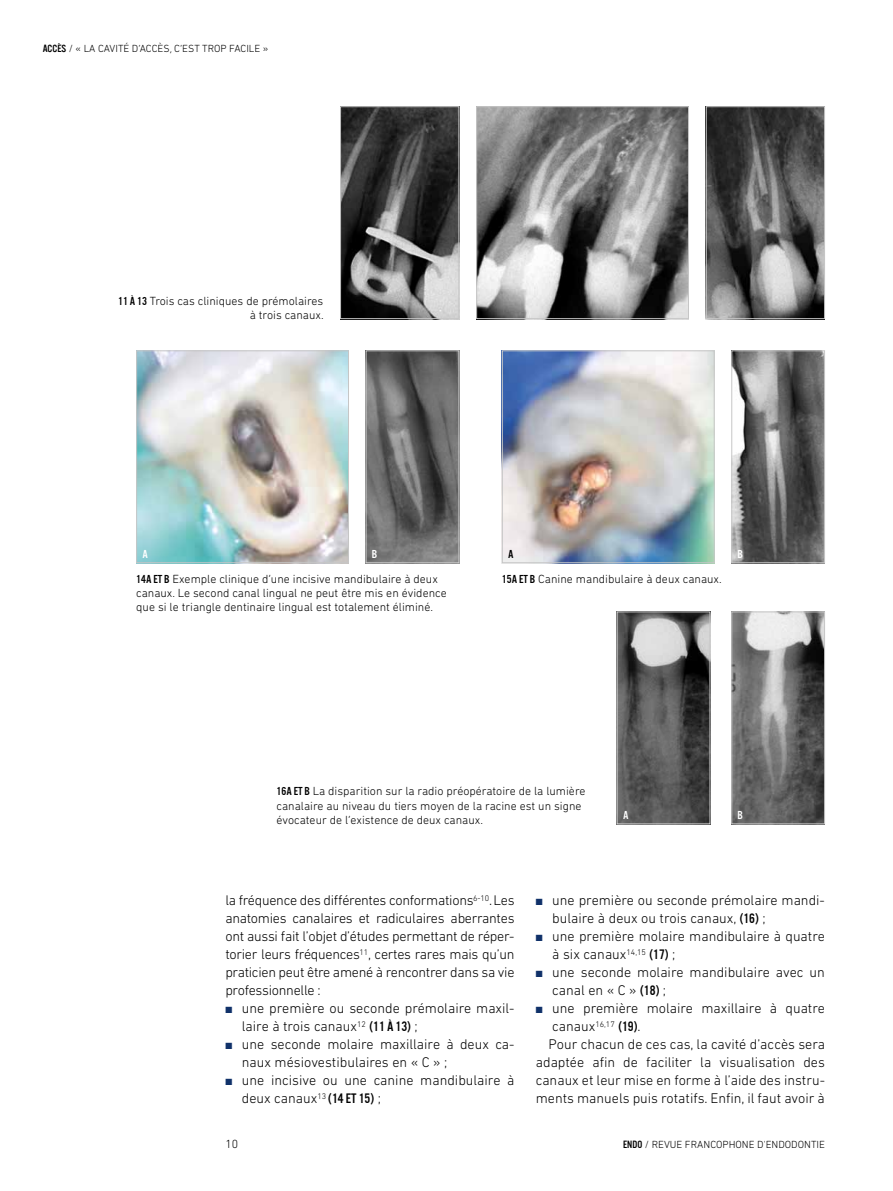
<style>
.page{position:relative;width:893px;height:1191px;background:#fff}
.page>*{position:absolute;margin:0;border:0;box-sizing:border-box;transform-origin:0 0}
.t1{font:300 14.25px/18px "DIN Next LT Pro";color:#000}
.t2{font:300 12px/14.4px "DIN Next Rounded LT Pro";color:#000}
.t3{font:12px "U.S.101";color:#fff}
.t4{font:12px "U.S.101";color:#000}
.t5{font:300 10.5px "DIN Next Rounded LT Pro";color:#000}
.s1{font-family:"U.S.101";font-weight:400;font-size:10.95px}
.s2{font-family:"U.S.101";font-weight:400}
.s3{color:#103169}
</style>
<div class="page">
<img style="left:342px;top:108px;width:115px;height:209px">
<div style="left:340px;top:106px;width:119px;height:213px;border:1px solid #c6c6c6"></div>
<img style="left:478px;top:108px;width:209px;height:209px">
<div style="left:476px;top:106px;width:213px;height:213px;border:1px solid #c6c6c6"></div>
<img style="left:368px;top:352px;width:89px;height:209px">
<div style="left:366px;top:350px;width:93px;height:213px;border:1px solid #c6c6c6"></div>
<img style="left:733px;top:613px;width:90px;height:209px">
<div style="left:731px;top:611px;width:94px;height:213px;border:1px solid #c6c6c6"></div>
<img style="left:733px;top:352px;width:90px;height:209px">
<div style="left:731px;top:350px;width:94px;height:213px;border:1px solid #c6c6c6"></div>
<img style="left:138px;top:352px;width:209px;height:209px">
<div style="left:136px;top:350px;width:213px;height:213px;border:1px solid #c6c6c6"></div>
<img style="left:619px;top:613px;width:89px;height:209px">
<div style="left:617px;top:611px;width:93px;height:213px;border:1px solid #c6c6c6"></div>
<img style="left:504px;top:352px;width:209px;height:209px">
<div style="left:502px;top:350px;width:213px;height:213px;border:1px solid #c6c6c6"></div>
<img style="left:708px;top:108px;width:115px;height:209px">
<div style="left:706px;top:106px;width:119px;height:213px;border:1px solid #c6c6c6"></div>
<p class="t5" style="left:43px;top:42px;width:227px"><span class="s1">ACCÈS</span> / « LA CAVITÉ D’ACCÈS, C’EST TROP FACILE »</p>
<p class="t2" style="left:118px;top:293px;width:207px;text-align:right"><span class="s2">11 À 13</span> Trois cas cliniques de prémolaires à trois canaux.</p>
<p class="t3" style="left:143px;top:548px;width:7px">A</p>
<p class="t4" style="left:508px;top:548px;width:7px">A</p>
<p class="t3" style="left:372px;top:548px;width:7px">B</p>
<p class="t3" style="left:738px;top:548px;width:7px">B</p>
<p class="t2" style="left:136px;top:571px;width:312px"><span class="s2">14A ET B</span> Exemple clinique d’une incisive mandibulaire à deux canaux. Le second canal lingual ne peut être mis en évidence que si le triangle dentinaire lingual est totalement éliminé.</p>
<p class="t2" style="left:502px;top:571px;width:221px"><span class="s2">15A ET B</span> Canine mandibulaire à deux canaux.</p>
<p class="t2" style="left:277px;top:784px;width:310px"><span class="s2">16A ET B</span> La disparition sur la radio préopératoire de la lumière canalaire au niveau du tiers moyen de la racine est un signe évocateur de l’existence de deux canaux.</p>
<p class="t3" style="left:623px;top:809px;width:7px">A</p>
<p class="t3" style="left:738px;top:809px;width:7px">B</p>
<p class="t1" style="left:225px;top:891px;width:291px;text-align:justify">la fréquence des différentes conformations<sup>6-10</sup>.Les anatomies canalaires et radiculaires aberrantes ont aussi fait l’objet d’études permettant de réper&shy;torier leurs fréquences<sup>11</sup>, certes rares mais qu’un praticien peut être amené à rencontrer dans sa vie professionnelle :</p>
<p class="t1" style="left:242px;top:999px;width:274px;text-indent:-16px"><span class="s3">■</span> une première ou seconde prémolaire maxil&shy;laire à trois canaux<sup>12</sup> <span class="s2">(11 À 13)</span> ;</p>
<p class="t1" style="left:242px;top:1035px;width:274px;text-indent:-16px"><span class="s3">■</span> une seconde molaire maxillaire à deux ca&shy;naux mésiovestibulaires en « C » ;</p>
<p class="t1" style="left:242px;top:1071px;width:274px;text-indent:-16px"><span class="s3">■</span> une incisive ou une canine mandibulaire à deux canaux<sup>13</sup> <span class="s2">(14 ET 15)</span> ;</p>
<p class="t1" style="left:552px;top:891px;width:274px;text-indent:-16px"><span class="s3">■</span> une première ou seconde prémolaire mandi&shy;bulaire à deux ou trois canaux, <span class="s2">(16)</span> ;</p>
<p class="t1" style="left:552px;top:927px;width:274px;text-indent:-16px"><span class="s3">■</span> une première molaire mandibulaire à quatre à six canaux<sup>14,15</sup> <span class="s2">(17)</span> ;</p>
<p class="t1" style="left:552px;top:963px;width:274px;text-indent:-16px"><span class="s3">■</span> une seconde molaire mandibulaire avec un canal en « C » <span class="s2">(18)</span> ;</p>
<p class="t1" style="left:536px;top:999px;width:291px"><span class="s3">■</span> une première molaire maxillaire à quatre</p>
<p class="t1" style="left:552px;top:1017px;width:90px">canaux<sup>16,17</sup> <span class="s2">(19)</span>.</p>
<p class="t1" style="left:549px;top:1035px;width:278px">Pour chacun de ces cas, la cavité d’accès sera</p>
<p class="t1" style="left:536px;top:1053px;width:291px">adaptée afin de faciliter la visualisation des</p>
<p class="t1" style="left:536px;top:1071px;width:291px">canaux et leur mise en forme à l’aide des instru-</p>
<p class="t1" style="left:536px;top:1089px;width:291px">ments manuels puis rotatifs. Enfin, il faut avoir à</p>
<p class="t2" style="left:225px;top:1136px;width:14px">10</p>
<p class="t5" style="left:623px;top:1138px;width:203px"><span class="s1">ENDO</span> / REVUE FRANCOPHONE D'ENDODONTIE</p>
</div>
